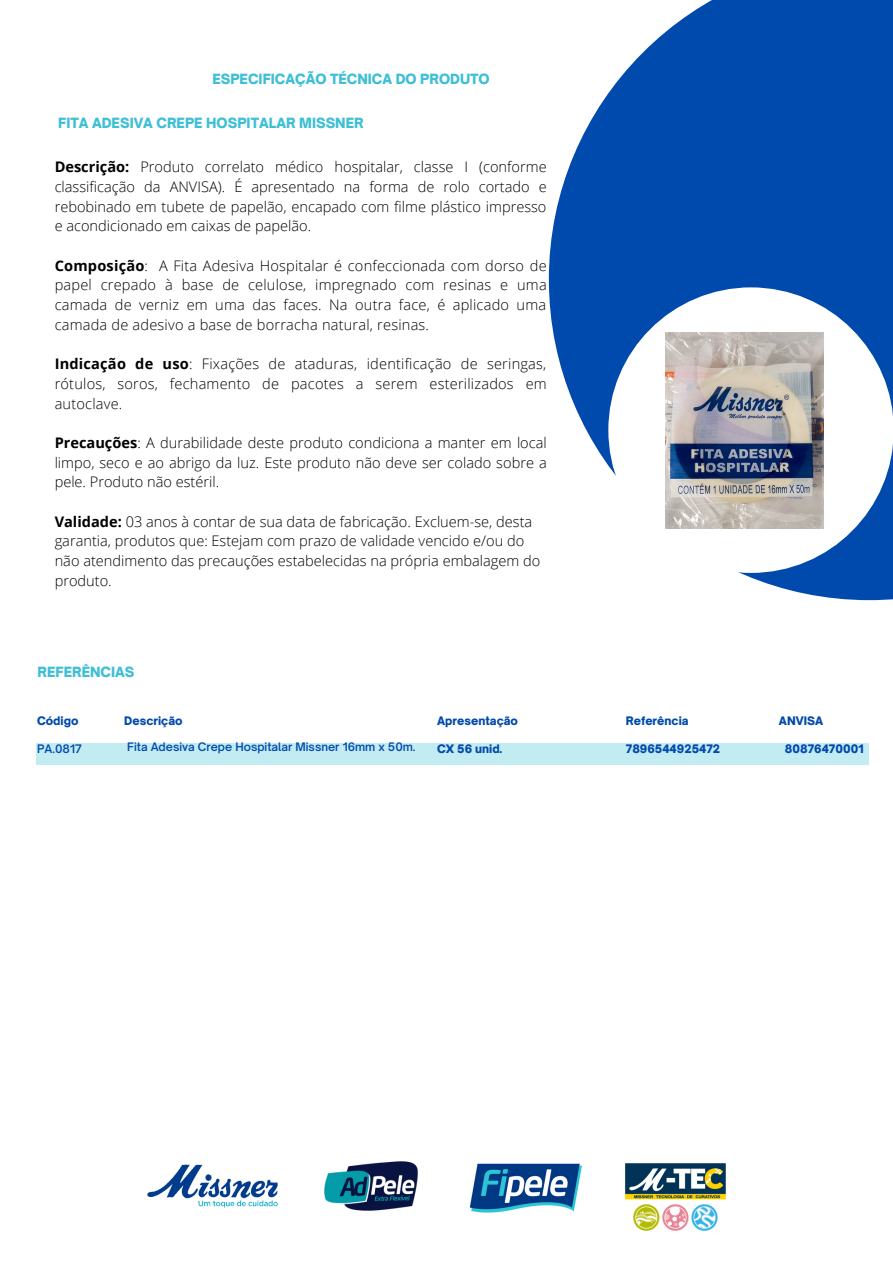
<style>
.page{position:relative;width:893px;height:1263px;background:#fff}
.page>*{position:absolute;margin:0;border:0;box-sizing:border-box;transform-origin:0 0}
.t1{font:300 14.55px/19.7px "Open Sans";color:#000;text-align:justify}
.t2{font:900 13.5px "Open Sauce One";color:#3ebfd5}
.t3{font:900 11.25px "Open Sauce One";color:#004aad}
.t4{font:600 11.25px "Open Sauce One";color:#004aad}
.s1{font-weight:700}
</style>
<div class="page">
<img style="left:147px;top:1164px;width:131px;height:44px">
<img style="left:469px;top:1163px;width:113px;height:50px">
<img style="left:625px;top:1164px;width:100px;height:66px">
<svg style="left:549px;top:0;width:344px;height:600px;fill:#004aad"></svg>
<svg style="left:608px;top:287px;width:285px;height:286px"></svg>
<div style="left:36px;top:743px;width:832px;height:22px;background:#c3ebf2"></div>
<img style="left:324px;top:1161px;width:94px;height:50px">
<img style="left:665px;top:332px;width:159px;height:196px">
<p class="t2" style="left:212px;top:70px;width:279px">ESPECIFICAÇÃO TÉCNICA DO PRODUTO</p>
<p class="t2" style="left:58px;top:114px;width:307px">FITA ADESIVA CREPE HOSPITALAR MISSNER</p>
<p class="t1" style="left:55px;top:157px;width:494px"><span class="s1">Descrição:</span> Produto correlato médico hospitalar, classe I (conforme classificação da ANVISA). É apresentado na forma de rolo cortado e rebobinado em tubete de papelão, encapado com filme plástico impresso e acondicionado em caixas de papelão.</p>
<p class="t1" style="left:55px;top:255px;width:493px"><span class="s1">Composição</span>: A Fita Adesiva Hospitalar é confeccionada com dorso de papel crepado à base de celulose, impregnado com resinas e uma camada de verniz em uma das faces. Na outra face, é aplicado uma camada de adesivo a base de borracha natural, resinas.</p>
<p class="t1" style="left:55px;top:354px;width:493px"><span class="s1">Indicação de uso</span>: Fixações de ataduras, identificação de seringas, rótulos, soros, fechamento de pacotes a serem esterilizados em autoclave.</p>
<p class="t1" style="left:55px;top:432px;width:493px"><span class="s1">Precauções</span>: A durabilidade deste produto condiciona a manter em local limpo, seco e ao abrigo da luz. Este produto não deve ser colado sobre a pele. Produto não estéril.</p>
<p class="t1" style="left:55px;top:511px;width:487px;text-align:left"><span class="s1">Validade:</span> 03 anos à contar de sua data de fabricação. Excluem-se, desta garantia, produtos que: Estejam com prazo de validade vencido e/ou do não atendimento das precauções estabelecidas na própria embalagem do produto.</p>
<p class="t2" style="left:37px;top:663px;width:98px">REFERÊNCIAS</p>
<p class="t3" style="left:37px;top:714px;width:43px">Código</p>
<p class="t4" style="left:37px;top:742px;width:46px">PA.0817</p>
<p class="t3" style="left:124px;top:714px;width:60px">Descrição</p>
<p class="t4" style="left:127px;top:739px;width:290px">Fita Adesiva Crepe Hospitalar Missner 16mm x 50m.</p>
<p class="t3" style="left:437px;top:714px;width:82px">Apresentação</p>
<p class="t3" style="left:437px;top:742px;width:67px">CX 56 unid.</p>
<p class="t3" style="left:626px;top:714px;width:64px">Referência</p>
<p class="t3" style="left:626px;top:742px;width:96px">7896544925472</p>
<p class="t3" style="left:779px;top:714px;width:46px">ANVISA</p>
<p class="t3" style="left:785px;top:742px;width:80px">80876470001</p>
</div>
